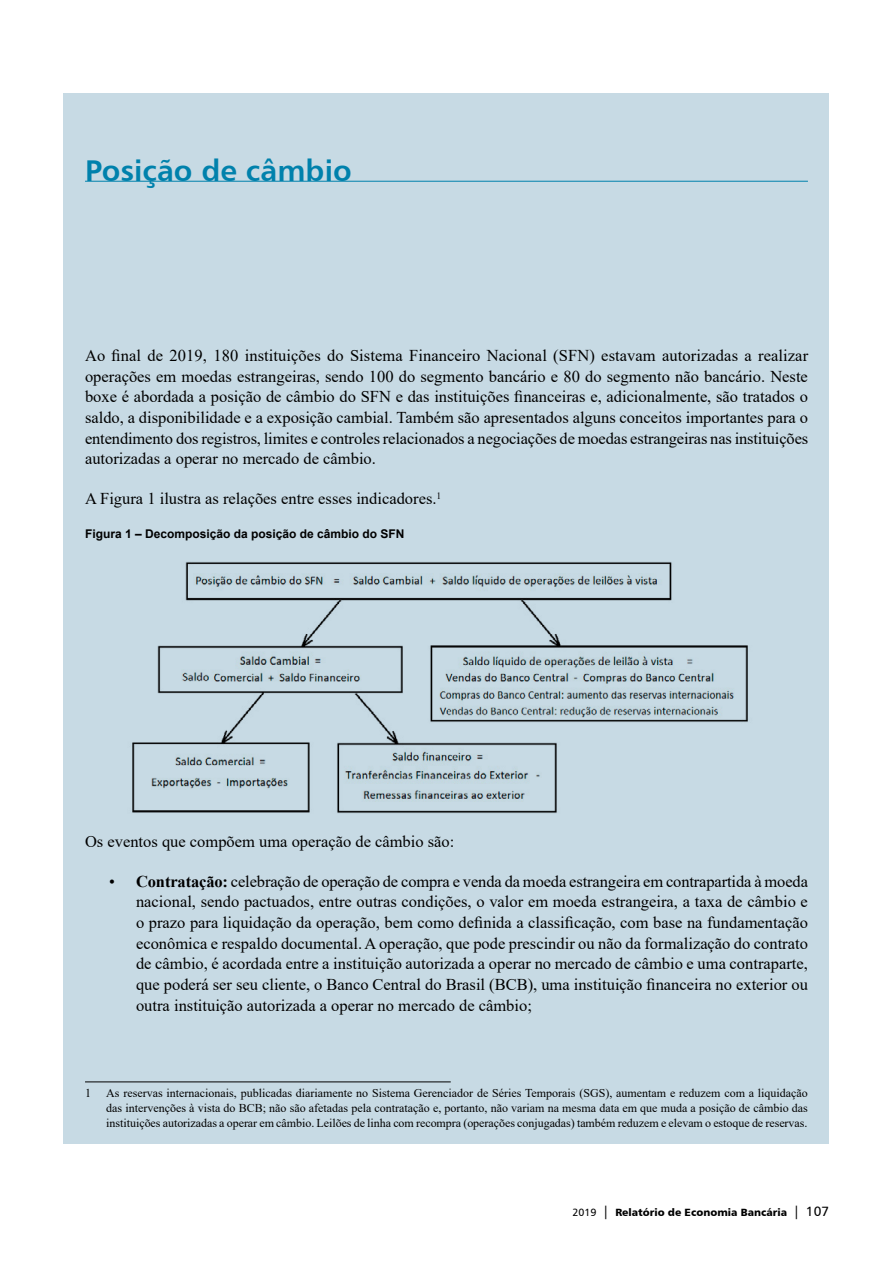
<style>
.page{position:relative;width:893px;height:1263px;background:#fff}
.page>*{position:absolute;margin:0;border:0;box-sizing:border-box;transform-origin:0 0}
.t1{font:30px "Humanist 777 BT Bold B";color:#0081ac}
.t2{font:16.5px/20.7px "Times New Roman";color:#000;text-align:justify}
.t3{font:12px/15px "Times New Roman";letter-spacing:-.005em;color:#000;text-align:justify}
.t4{font:700 12px "Arial";color:#000}
.t5{font:10.5px "Humanist 777 BT Black B";color:#000}
.s1{font-weight:700}
.s2{font-family:"Humanist 777 BT Roman B"}
.s3{font-family:"Humanist 777 BT Roman B";font-size:13.5px}
</style>
<div class="page">
<div style="left:64px;top:94px;width:765px;height:1050px;background:#c7dae4"></div>
<hr style="left:85px;top:181px;width:723px;height:1px;background:#0081ac">
<hr style="left:85px;top:1081px;width:366px;height:1px;background:#000">
<img style="left:132px;top:562px;width:616px;height:251px">
<h1 class="t1" style="left:85px;top:151px;width:268px">Posição de câmbio</h1>
<p class="t2" style="left:85px;top:344px;width:725px">Ao final de 2019, 180 instituições do Sistema Financeiro Nacional (SFN) estavam autorizadas a realizar operações em moedas estrangeiras, sendo 100 do segmento bancário e 80 do segmento não bancário. Neste boxe é abordada a posição de câmbio do SFN e das instituições financeiras e, adicionalmente, são tratados o saldo, a disponibilidade e a exposição cambial. Também são apresentados alguns conceitos importantes para o entendimento dos registros, limites e controles relacionados a negociações de moedas estrangeiras nas instituições autorizadas a operar no mercado de câmbio.</p>
<p class="t2" style="left:85px;top:488px;width:358px">A Figura 1 ilustra as relações entre esses indicadores.<sup>1</sup></p>
<p class="t4" style="left:85px;top:525px;width:321px">Figura 1 – Decomposição da posição de câmbio do SFN</p>
<p class="t2" style="left:85px;top:830px;width:371px">Os eventos que compõem uma operação de câmbio são:</p>
<p class="t2" style="left:136px;top:870px;width:673px;text-indent:-27px">• <span class="s1">Contratação:</span> celebração de operação de compra e venda da moeda estrangeira em contrapartida à moeda nacional, sendo pactuados, entre outras condições, o valor em moeda estrangeira, a taxa de câmbio e o prazo para liquidação da operação, bem como definida a classificação, com base na fundamentação econômica e respaldo documental. A operação, que pode prescindir ou não da formalização do contrato de câmbio, é acordada entre a instituição autorizada a operar no mercado de câmbio e uma contraparte, que poderá ser seu cliente, o Banco Central do Brasil (BCB), uma instituição financeira no exterior ou outra instituição autorizada a operar no mercado de câmbio;</p>
<p class="t3" style="left:85px;top:1085px;width:7px">1</p>
<p class="t3" style="left:106px;top:1085px;width:703px">As reservas internacionais, publicadas diariamente no Sistema Gerenciador de Séries Temporais (SGS), aumentam e reduzem com a liquidação das intervenções à vista do BCB; não são afetadas pela contratação e, portanto, não variam na mesma data em que muda a posição de câmbio das instituições autorizadas a operar em câmbio. Leilões de linha com recompra (operações conjugadas) também reduzem e elevam o estoque de reservas.</p>
<p class="t5" style="left:572px;top:1205px;width:258px"><span class="s2">2019</span> <span class="s3">|</span> Relatório de Economia Bancária <span class="s3">| 107</span></p>
</div>
